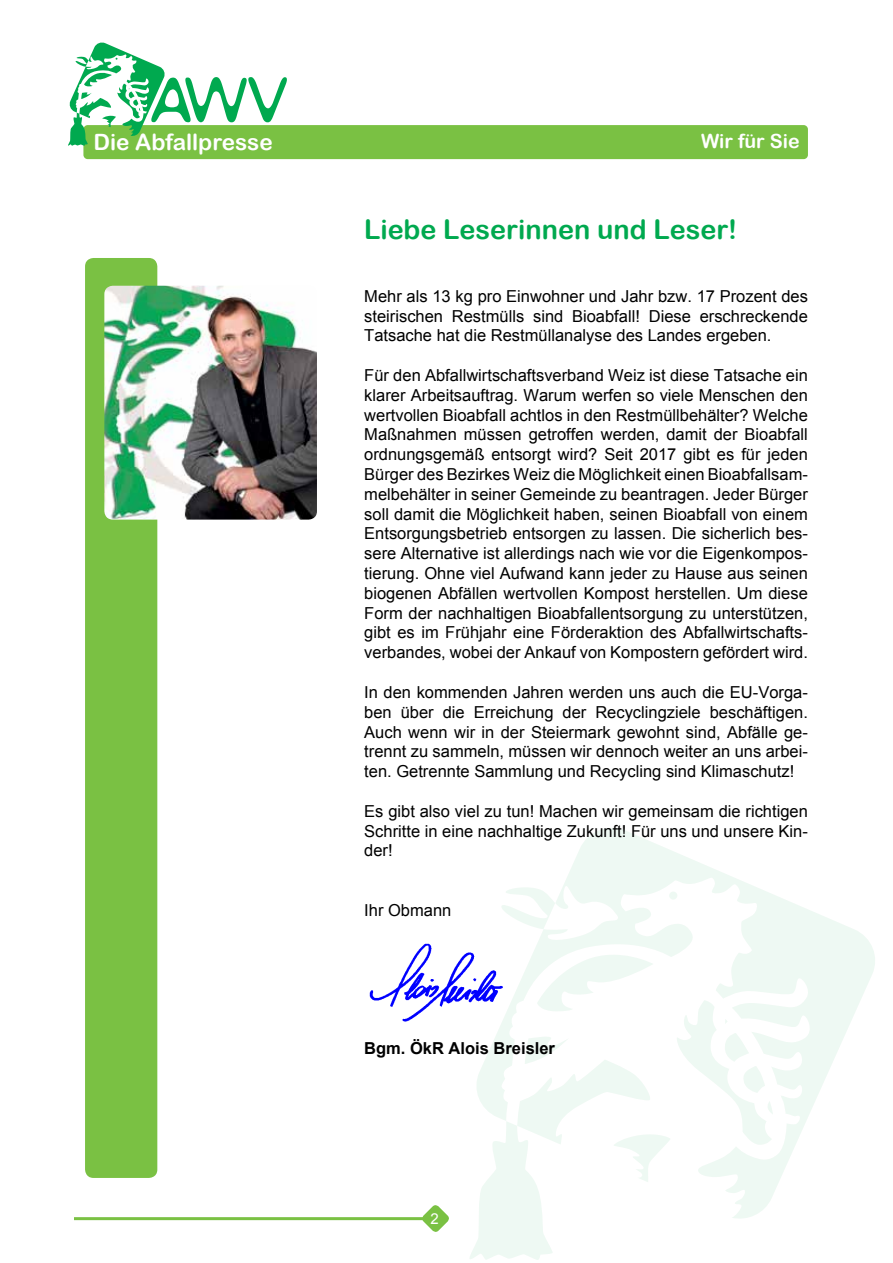
<style>
.page{position:relative;width:893px;height:1263px;background:#fff}
.page>*{position:absolute;margin:0;border:0;box-sizing:border-box;transform-origin:0 0}
.t1{font:27px "Arial Rounded MT Bold";color:#00a94f}
.t2{font:22.5px "Arial Rounded MT Bold";color:#fff}
.t3{font:19.5px "Arial Rounded MT Bold";color:#fff}
.t4{font:16.5px/19.8px "Arial";color:#000;text-align:justify}
.t5{font:700 16.5px "Arial";color:#000}
.t6{font:15px "Arial";color:#fff}
</style>
<div class="page">
<svg style="left:536px;top:828px;width:339px;height:366px"></svg>
<svg style="left:470px;top:946px;width:303px;height:314px"></svg>
<svg style="left:502px;top:885px;width:54px;height:44px"></svg>
<svg style="left:421px;top:1205px;width:28px;height:27px"></svg>
<div style="left:83px;top:125px;width:725px;height:34px;background:#7ac143;border-radius:4px"></div>
<svg style="left:68px;top:42px;width:219px;height:104px"></svg>
<hr style="left:74px;top:1217px;width:353px;height:3px;background:#7ac143">
<div style="left:85px;top:258px;width:72px;height:920px;background:#7ac143;border-radius:9px"></div>
<img style="left:104px;top:286px;width:213px;height:234px">
<img style="left:369px;top:943px;width:139px;height:83px">
<h2 class="t2" style="left:94px;top:129px;width:181px">Die Abfallpresse</h2>
<p class="t3" style="left:701px;top:130px;width:100px">Wir für Sie</p>
<h1 class="t1" style="left:364px;top:213px;width:374px">Liebe Leserinnen und Leser!</h1>
<p class="t4" style="left:364px;top:286px;width:445px">Mehr als 13 kg pro Einwohner und Jahr bzw. 17 Prozent des steirischen Restmülls sind Bioabfall! Diese erschreckende Tatsache hat die Restmüllanalyse des Landes ergeben.</p>
<p class="t4" style="left:364px;top:365px;width:445px">Für den Abfallwirtschaftsverband Weiz ist diese Tatsache ein klarer Arbeitsauftrag. Warum werfen so viele Menschen den wertvollen Bioabfall achtlos in den Restmüllbehälter? Welche Maßnahmen müssen getroffen werden, damit der Bioabfall ordnungsgemäß entsorgt wird? Seit 2017 gibt es für jeden Bürger des Bezirkes Weiz die Möglichkeit einen Bioabfallsam&shy;melbehälter in seiner Gemeinde zu beantragen. Jeder Bürger soll damit die Möglichkeit haben, seinen Bioabfall von einem Entsorgungsbetrieb entsorgen zu lassen. Die sicherlich bes&shy;sere Alternative ist allerdings nach wie vor die Eigenkompos&shy;tierung. Ohne viel Aufwand kann jeder zu Hause aus seinen biogenen Abfällen wertvollen Kompost herstellen. Um diese Form der nachhaltigen Bioabfallentsorgung zu unterstützen, gibt es im Frühjahr eine Förderaktion des Abfallwirtschafts&shy;verbandes, wobei der Ankauf von Kompostern gefördert wird.</p>
<p class="t4" style="left:364px;top:682px;width:445px">In den kommenden Jahren werden uns auch die EU-Vorga&shy;ben über die Erreichung der Recyclingziele beschäftigen.<br>Auch wenn wir in der Steiermark gewohnt sind, Abfälle ge&shy;trennt zu sammeln, müssen wir dennoch weiter an uns arbei&shy;ten. Getrennte Sammlung und Recycling sind Klimaschutz!</p>
<p class="t4" style="left:364px;top:801px;width:445px">Es gibt also viel zu tun! Machen wir gemeinsam die richtigen Schritte in eine nachhaltige Zukunft! Für uns und unsere Kin&shy;der!</p>
<p class="t4" style="left:364px;top:900px;width:89px">Ihr Obmann</p>
<p class="t5" style="left:364px;top:1037px;width:192px">Bgm. ÖkR Alois Breisler</p>
<p class="t6" style="left:431px;top:1208px;width:10px">2</p>
</div>
